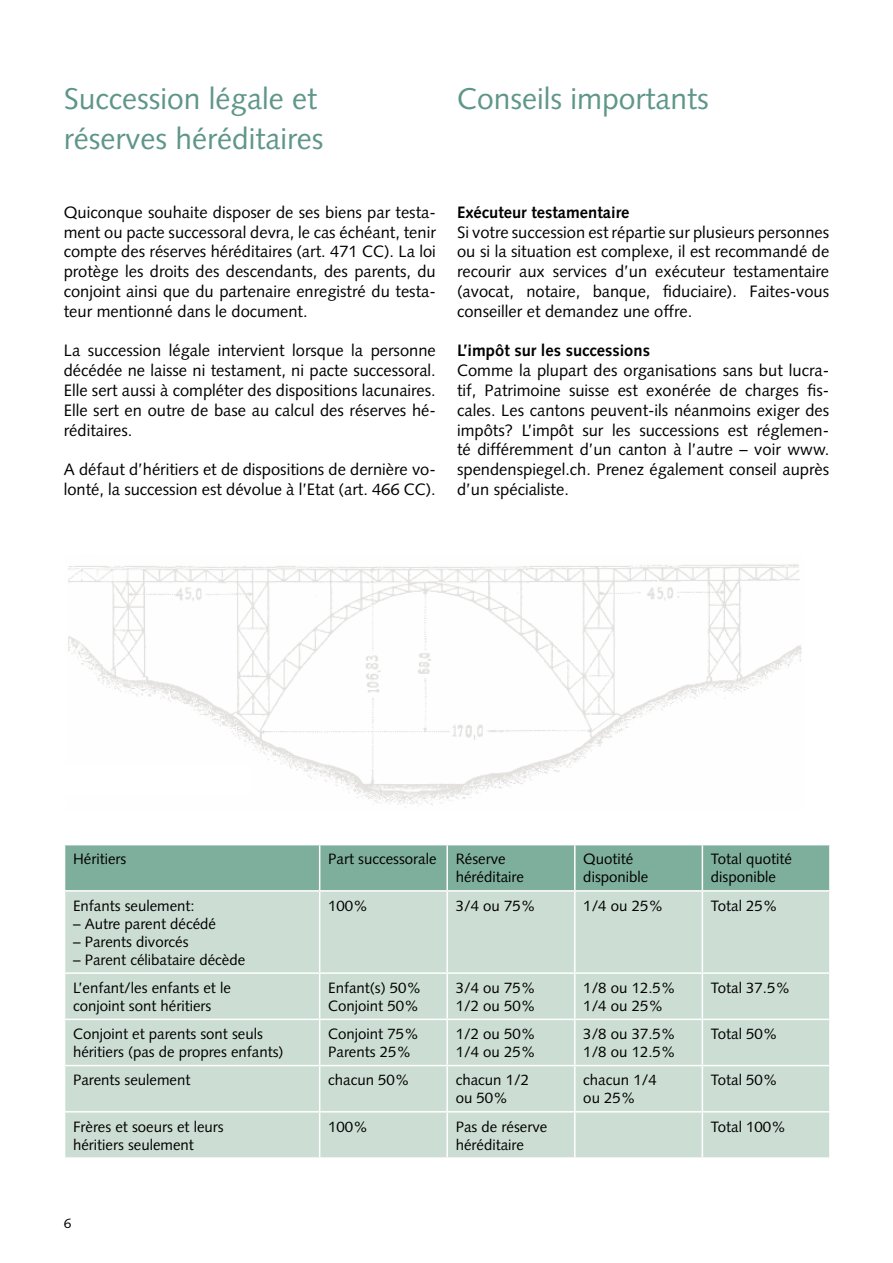
<style>
.page{position:relative;width:893px;height:1263px;background:#fff}
.page>*{position:absolute;margin:0;border:0;box-sizing:border-box;transform-origin:0 0}
.t1{font:30px "Syntax";color:#5f968a}
.t2{font:16.5px/19.8px "Syntax";color:#000;text-align:justify}
.t3{font:700 16.5px "Syntax";color:#000}
.t4{font:15px/18px "Syntax";color:#000}
.t5{font:13.5px "Syntax";color:#000}
</style>
<div class="page">
<div style="left:65px;top:845px;width:764px;height:45px;background:#7eaf9d"></div>
<div style="left:65px;top:892px;width:764px;height:265px;background:#ccddd4"></div>
<hr style="left:319px;top:845px;width:1px;height:45px;background:#fff">
<hr style="left:446px;top:845px;width:2px;height:45px;background:#fff">
<hr style="left:574px;top:845px;width:2px;height:45px;background:#fff">
<hr style="left:702px;top:845px;width:1px;height:45px;background:#fff">
<hr style="left:319px;top:892px;width:1px;height:80px;background:#fff">
<hr style="left:446px;top:892px;width:2px;height:80px;background:#fff">
<hr style="left:574px;top:892px;width:2px;height:80px;background:#fff">
<hr style="left:702px;top:892px;width:1px;height:80px;background:#fff">
<hr style="left:64px;top:972px;width:256px;height:2px;background:#fff">
<hr style="left:320px;top:972px;width:127px;height:2px;background:#fff">
<hr style="left:319px;top:974px;width:1px;height:44px;background:#fff">
<hr style="left:447px;top:972px;width:128px;height:2px;background:#fff">
<hr style="left:446px;top:974px;width:2px;height:44px;background:#fff">
<hr style="left:575px;top:972px;width:127px;height:2px;background:#fff">
<hr style="left:574px;top:974px;width:2px;height:44px;background:#fff">
<hr style="left:702px;top:972px;width:129px;height:2px;background:#fff">
<hr style="left:702px;top:974px;width:1px;height:44px;background:#fff">
<hr style="left:64px;top:1018px;width:256px;height:2px;background:#fff">
<hr style="left:320px;top:1018px;width:127px;height:2px;background:#fff">
<hr style="left:319px;top:1020px;width:1px;height:45px;background:#fff">
<hr style="left:447px;top:1018px;width:128px;height:2px;background:#fff">
<hr style="left:446px;top:1020px;width:2px;height:45px;background:#fff">
<hr style="left:575px;top:1018px;width:127px;height:2px;background:#fff">
<hr style="left:574px;top:1020px;width:2px;height:45px;background:#fff">
<hr style="left:702px;top:1018px;width:129px;height:2px;background:#fff">
<hr style="left:702px;top:1020px;width:1px;height:45px;background:#fff">
<hr style="left:64px;top:1065px;width:256px;height:1px;background:#fff">
<hr style="left:320px;top:1065px;width:127px;height:1px;background:#fff">
<hr style="left:319px;top:1066px;width:1px;height:45px;background:#fff">
<hr style="left:447px;top:1065px;width:128px;height:1px;background:#fff">
<hr style="left:446px;top:1066px;width:2px;height:45px;background:#fff">
<hr style="left:575px;top:1065px;width:127px;height:1px;background:#fff">
<hr style="left:574px;top:1066px;width:2px;height:45px;background:#fff">
<hr style="left:702px;top:1065px;width:129px;height:1px;background:#fff">
<hr style="left:702px;top:1066px;width:1px;height:45px;background:#fff">
<hr style="left:64px;top:1111px;width:256px;height:1px;background:#fff">
<hr style="left:320px;top:1111px;width:127px;height:1px;background:#fff">
<hr style="left:319px;top:1112px;width:1px;height:45px;background:#fff">
<hr style="left:447px;top:1111px;width:128px;height:1px;background:#fff">
<hr style="left:446px;top:1112px;width:2px;height:45px;background:#fff">
<hr style="left:575px;top:1111px;width:127px;height:1px;background:#fff">
<hr style="left:574px;top:1112px;width:2px;height:45px;background:#fff">
<hr style="left:702px;top:1111px;width:129px;height:1px;background:#fff">
<hr style="left:702px;top:1112px;width:1px;height:45px;background:#fff">
<img style="left:68px;top:564px;width:734px;height:244px">
<h1 class="t1" style="left:64px;top:81px;width:255px">Succession légale et</h1>
<h1 class="t1" style="left:457px;top:81px;width:253px">Conseils importants</h1>
<h1 class="t1" style="left:64px;top:120px;width:261px">réserves héréditaires</h1>
<p class="t2" style="left:64px;top:202px;width:374px">Quiconque souhaite disposer de ses biens par testa&shy;ment ou pacte successoral devra, le cas échéant, tenir compte des réserves héréditaires (art. 471 CC). La loi protège les droits des descendants, des parents, du conjoint ainsi que du partenaire enregistré du testa&shy;teur mentionné dans le document.</p>
<p class="t2" style="left:64px;top:341px;width:374px">La succession légale intervient lorsque la personne décédée ne laisse ni testament, ni pacte successoral.<br>Elle sert aussi à compléter des dispositions lacunaires.<br>Elle sert en outre de base au calcul des réserves hé&shy;réditaires.</p>
<p class="t2" style="left:64px;top:460px;width:374px">A défaut d’héritiers et de dispositions de dernière vo&shy;lonté, la succession est dévolue à l’Etat (art. 466 CC).</p>
<p class="t3" style="left:457px;top:203px;width:174px">Exécuteur testamentaire</p>
<p class="t2" style="left:457px;top:222px;width:374px">Si votre succession est répartie sur plusieurs personnes ou si la situation est complexe, il est recommandé de recourir aux services d’un exécuteur testamentaire (avocat, notaire, banque, fiduciaire). Faites-vous conseiller et demandez une offre.</p>
<p class="t3" style="left:457px;top:341px;width:194px">L’impôt sur les successions</p>
<p class="t2" style="left:457px;top:361px;width:374px">Comme la plupart des organisations sans but lucra&shy;tif, Patrimoine suisse est exonérée de charges fis&shy;cales. Les cantons peuvent-ils néanmoins exiger des impôts? L’impôt sur les successions est réglemen&shy;té différemment d’un canton à l’autre – voir www. spendenspiegel.ch. Prenez également conseil auprès d’un spécialiste.</p>
<p class="t4" style="left:73px;top:850px;width:55px">Héritiers</p>
<p class="t4" style="left:328px;top:850px;width:110px">Part successorale</p>
<p class="t4" style="left:456px;top:850px;width:70px">Réserve héréditaire</p>
<p class="t4" style="left:583px;top:850px;width:67px">Quotité disponible</p>
<p class="t4" style="left:711px;top:850px;width:83px">Total quotité disponible</p>
<p class="t4" style="left:73px;top:896px;width:123px">Enfants seulement:</p>
<p class="t4" style="left:73px;top:914px;width:145px">– Autre parent décédé</p>
<p class="t4" style="left:73px;top:932px;width:117px">– Parents divorcés</p>
<p class="t4" style="left:73px;top:950px;width:174px">– Parent célibataire décède</p>
<p class="t4" style="left:328px;top:896px;width:42px">100%</p>
<p class="t4" style="left:456px;top:896px;width:82px">3/4 ou 75%</p>
<p class="t4" style="left:583px;top:896px;width:82px">1/4 ou 25%</p>
<p class="t4" style="left:711px;top:896px;width:68px">Total 25%</p>
<p class="t4" style="left:73px;top:979px;width:159px">L’enfant/les enfants et le conjoint sont héritiers</p>
<p class="t4" style="left:328px;top:979px;width:95px">Enfant(s) 50%<br>Conjoint 50%</p>
<p class="t4" style="left:456px;top:979px;width:82px">3/4 ou 75%<br>1/2 ou 50%</p>
<p class="t4" style="left:583px;top:979px;width:94px">1/8 ou 12.5%<br>1/4 ou 25%</p>
<p class="t4" style="left:711px;top:979px;width:81px">Total 37.5%</p>
<p class="t4" style="left:73px;top:1025px;width:212px">Conjoint et parents sont seuls héritiers (pas de propres enfants)</p>
<p class="t4" style="left:328px;top:1025px;width:92px">Conjoint 75%<br>Parents 25%</p>
<p class="t4" style="left:456px;top:1025px;width:82px">1/2 ou 50%<br>1/4 ou 25%</p>
<p class="t4" style="left:583px;top:1025px;width:94px">3/8 ou 37.5%<br>1/8 ou 12.5%</p>
<p class="t4" style="left:711px;top:1025px;width:68px">Total 50%</p>
<p class="t4" style="left:73px;top:1071px;width:119px">Parents seulement</p>
<p class="t4" style="left:328px;top:1071px;width:83px">chacun 50%</p>
<p class="t4" style="left:456px;top:1071px;width:75px">chacun 1/2 ou 50%</p>
<p class="t4" style="left:583px;top:1071px;width:75px">chacun 1/4 ou 25%</p>
<p class="t4" style="left:711px;top:1071px;width:68px">Total 50%</p>
<p class="t4" style="left:73px;top:1117px;width:152px">Frères et soeurs et leurs héritiers seulement</p>
<p class="t4" style="left:328px;top:1117px;width:42px">100%</p>
<p class="t4" style="left:456px;top:1117px;width:93px">Pas de réserve héréditaire</p>
<p class="t4" style="left:711px;top:1117px;width:77px">Total 100%</p>
<p class="t5" style="left:64px;top:1215px;width:9px">6</p>
</div>
